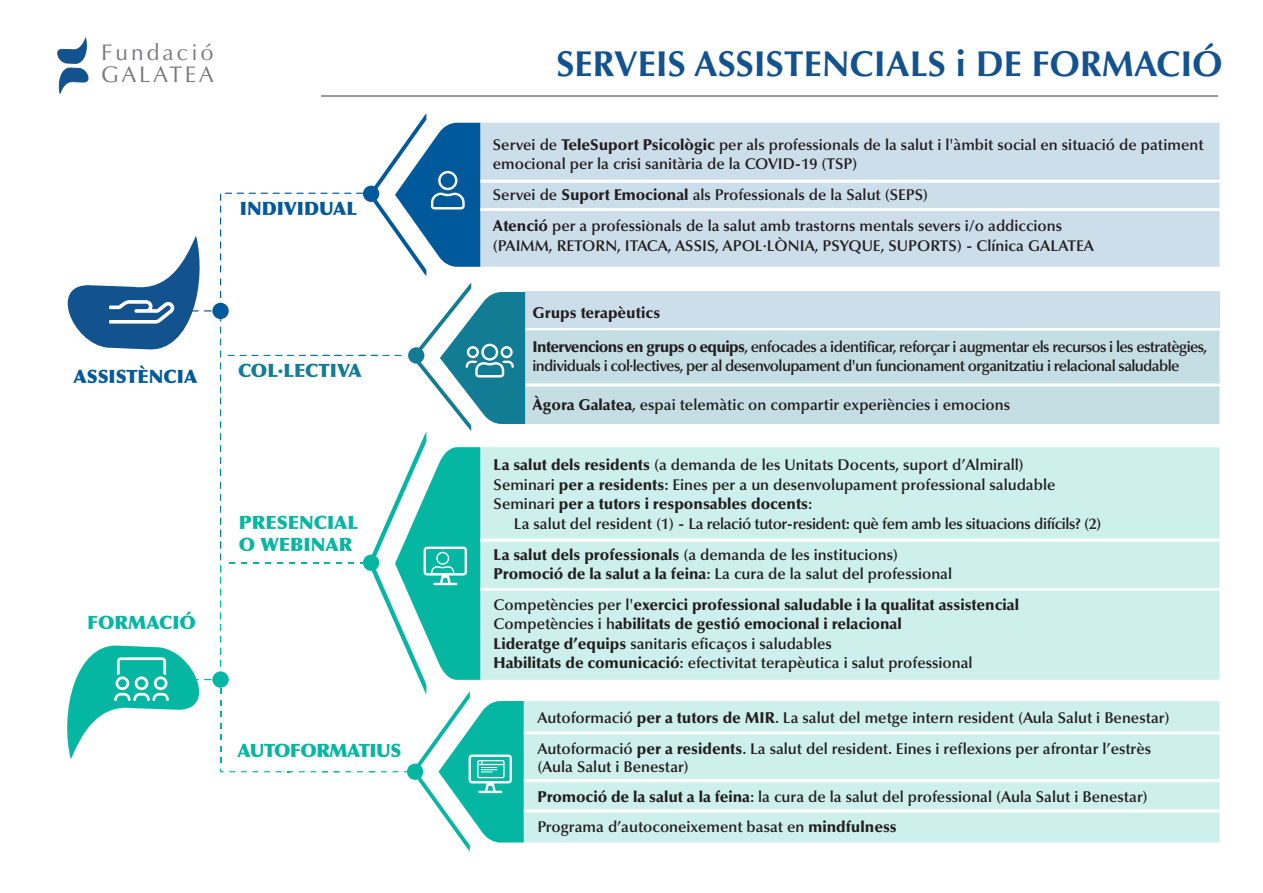
<style>
.page{position:relative;width:1263px;height:893px;background:#fff}
.page>*{position:absolute;margin:0;border:0;box-sizing:border-box;transform-origin:0 0}
.t1{font:700 36px "Optima";color:#12528f}
.t2{font:22.65px/22.8px "Optima";letter-spacing:.135em;color:#78757b}
.t3{font:900 18.45px/22.2px "Optima";color:#05b6a2}
.t4{font:900 18.45px "Optima";color:#00599a}
.t5{font:900 18.45px "Optima";letter-spacing:-.025em;color:#05b6a2}
.t6{font:900 18.45px "Optima";color:#137c95}
.t7{font:600 15.6px/19.5px "Optima";color:#231f20}
.t8{font:600 15.6px/33.8px "Optima";letter-spacing:-.04em;color:#231f20}
.t9{font:600 15.6px/30.9px "Optima";letter-spacing:-.025em;color:#231f20}
.t10{font:900 15.6px/30.9px "Optima";color:#231f20}
.s1{font-weight:900}
.s2{font-weight:600}
</style>
<div class="page">
<div style="left:525px;top:123px;width:695px;height:144px;background:#cddeeb"></div>
<div style="left:525px;top:447px;width:695px;height:233px;background:#cdf0ec"></div>
<div style="left:525px;top:701px;width:695px;height:141px;background:#cdf0ec"></div>
<hr style="left:480px;top:180px;width:748px;height:3px;background:#fff">
<hr style="left:480px;top:208px;width:744px;height:3px;background:#fff">
<hr style="left:480px;top:539px;width:750px;height:3px;background:#fff">
<hr style="left:480px;top:588px;width:744px;height:3px;background:#fff">
<hr style="left:524px;top:731px;width:700px;height:3px;background:#fff">
<hr style="left:524px;top:779px;width:702px;height:3px;background:#fff">
<hr style="left:524px;top:809px;width:699px;height:3px;background:#fff">
<svg style="left:57px;top:37px;width:32px;height:58px"></svg>
<hr style="left:321px;top:95px;width:897px;height:2px;background:#78757b">
<div style="left:525px;top:328px;width:695px;height:96px;background:#c4dee4"></div>
<svg style="left:67px;top:113px;width:458px;height:738px"></svg>
<div style="left:525px;top:292px;width:695px;height:36px;background:#cddeeb"></div>
<hr style="left:525px;top:383px;width:699px;height:3px;background:#fff">
<h2 class="t2" style="left:101px;top:41px;width:114px">Fundació<br>GALATEA</h2>
<p class="t4" style="left:240px;top:197px;width:119px">INDIVIDUAL</p>
<p class="t4" style="left:73px;top:366px;width:125px">ASSISTÈNCIA</p>
<p class="t6" style="left:238px;top:359px;width:125px">COL·LECTIVA</p>
<p class="t3" style="left:87px;top:612px;width:110px">FORMACIÓ</p>
<p class="t3" style="left:239px;top:511px;width:121px">PRESENCIAL<br>O WEBINAR</p>
<p class="t5" style="left:238px;top:740px;width:165px">AUTOFORMATIUS</p>
<h1 class="t1" style="left:556px;top:42px;width:668px">SERVEIS ASSISTENCIALS i DE FORMACIÓ</h1>
<p class="t7" style="left:493px;top:135px;width:712px">Servei de <span class="s1">TeleSuport Psicològic</span> per als professionals de la salut i l'àmbit social en situació de patiment emocional per la crisi sanitària de la COVID-19 (TSP)</p>
<p class="t7" style="left:493px;top:180px;width:571px;line-height:30.9px">Servei de <span class="s1">Suport Emocional</span> als Professionals de la Salut (SEPS)<br><span class="s1">Atenció</span> per a professionals de la salut amb trastorns mentals severs i/o addiccions</p>
<p class="t7" style="left:493px;top:236px;width:602px">(PAIMM, RETORN, ITACA, ASSIS, APOL·LÒNIA, PSYQUE, SUPORTS) - Clínica GALATEA</p>
<p class="t8" style="left:532px;top:296px;width:676px"><span class="s1">Grups terapèutics<br>Intervencions en grups o equips</span>, enfocades a identificar, reforçar i augmentar els recursos i les estratègies,</p>
<p class="t8" style="left:532px;top:349px;width:648px">individuals i col·lectives, per al desenvolupament d'un funcionament organitzatiu i relacional saludable</p>
<p class="t7" style="left:532px;top:396px;width:479px"><span class="s1">Àgora Galatea</span>, espai telemàtic on compartir experiències i emocions</p>
<p class="t7" style="left:494px;top:455px;width:563px"><span class="s1">La salut dels residents</span> (a demanda de les Unitats Docents, suport d’Almirall)<br>Seminari <span class="s1">per a residents</span>: Eines per a un desenvolupament professional saludable<br>Seminari <span class="s1">per a tutors i responsables docents</span>:</p>
<p class="t9" style="left:494px;top:508px;width:609px;text-indent:20px">La salut del resident (1) - La relació tutor-resident: què fem amb les situacions difícils? (2)<br><span class="s1">La salut dels professionals</span> (a demanda de les institucions)</p>
<p class="t10" style="left:494px;top:558px;width:527px">Promoció de la salut a la feina<span class="s2">: La cura de la salut del professional<br>Competències per l'</span>exercici professional saludable i la qualitat assistencial</p>
<p class="t7" style="left:494px;top:614px;width:480px">Competències i h<span class="s1">abilitats de gestió emocional i relacional<br>Lideratge d’equips</span> sanitaris eficaços i saludables<br><span class="s1">Habilitats de comunicació</span>: efectivitat terapèutica i salut professional</p>
<p class="t7" style="left:537px;top:703px;width:634px;line-height:30px">Autoformació <span class="s1">per a tutors de MIR</span>. La salut del metge intern resident (Aula Salut i Benestar)<br>Autoformació <span class="s1">per a residents</span>. La salut del resident. Eines i reflexions per afrontar l’estrès</p>
<p class="t7" style="left:537px;top:752px;width:612px;line-height:30px">(Aula Salut i Benestar)<br><span class="s1">Promoció de la salut a la feina</span>: la cura de la salut del professional (Aula Salut i Benestar)<br>Programa d’autoconeixement basat en <span class="s1">mindfulness</span></p>
</div>
